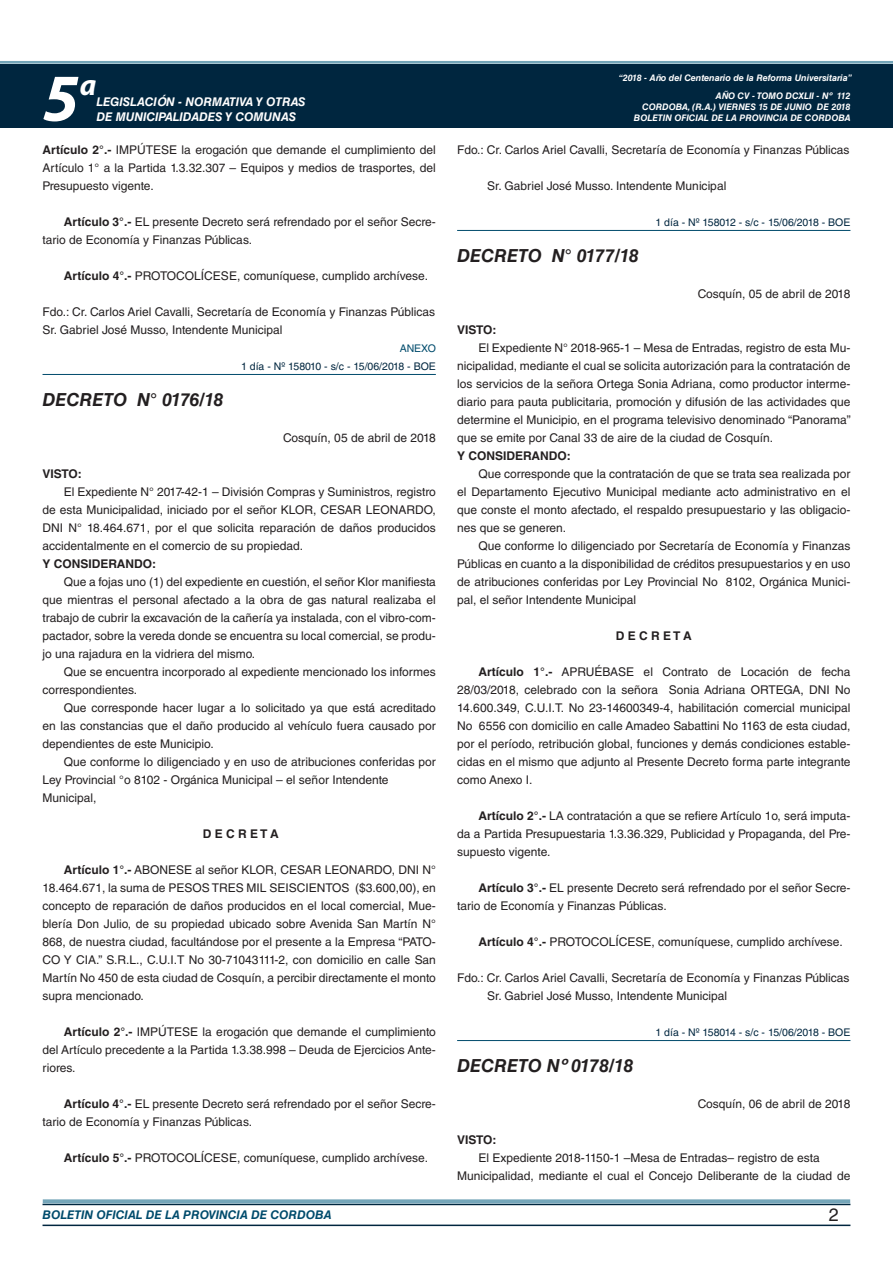
<style>
.page{position:relative;width:893px;height:1263px;background:#fff}
.page>*{position:absolute;margin:0;border:0;box-sizing:border-box;transform-origin:0 0}
.t1{font:italic 700 67.5px "Myriad Pro";color:#fff}
.t2{font:italic 700 30px "Myriad Pro";color:#fff}
.DOC__N{font:italic 700 18px "Helvetica LT Std";color:#231f20}
.t3{font:18px "Helvetica LT Std";color:#231f20}
.TEXTO_BASE{font:12px/18px "Helvetica LT Std";color:#231f20;text-align:justify}
.FECHA{font:12px "Helvetica LT Std";color:#231f20}
.t4{font:italic 700 12px "Helvetica LT Std";color:#fff}
.TEXTO_BASE-2{font:700 12px "Helvetica LT Std";color:#231f20}
.t5{font:italic 700 12px "Helvetica LT Std";color:#004b6c}
.RESUELVE{font:700 12px "Helvetica LT Std";color:#231f20}
.FECHA_DE_PUBLICACIÓN{font:10.5px "Helvetica LT Std";color:#00263f}
.ANEXO{font:10.5px "Helvetica LT Std";color:#004b6c}
.t6{font:italic 700 9px/10.8px "Helvetica LT Std";color:#fff;text-align:right}
.s1{font-weight:700}
</style>
<div class="page">
<div style="left:0;top:61px;width:893px;height:6px;background:#fff;opacity:.75"></div>
<div style="left:0;top:64px;width:893px;height:64px;background:#00263f"></div>
<hr style="left:43px;top:1224px;width:807px;height:2px;background:#00263f">
<div style="left:42px;top:1198px;width:809px;height:8px;background:#fff;opacity:.75"></div>
<hr style="left:43px;top:374px;width:393px;height:1px;background:#004b6c">
<hr style="left:457px;top:230px;width:393px;height:1px;background:#004b6c">
<hr style="left:457px;top:1040px;width:393px;height:1px;background:#004b6c">
<h1 class="t1" style="left:43px;top:54px;width:38px">5</h1>
<h2 class="t2" style="left:80px;top:66px;width:18px">a</h2>
<p class="t4" style="left:96px;top:95px;width:211px">LEGISLACIÓN - NORMATIVA Y OTRAS</p>
<p class="t4" style="left:96px;top:109px;width:201px">DE MUNICIPALIDADES Y COMUNAS</p>
<p class="TEXTO_BASE" style="left:43px;top:141px;width:395px"><span class="s1">Artículo 2°.-</span> IMPÚTESE la erogación que demande el cumplimiento del Artículo 1° a la Partida 1.3.32.307 – Equipos y medios de trasportes, del Presupuesto vigente.</p>
<p class="TEXTO_BASE" style="left:43px;top:213px;width:395px;text-indent:21px"><span class="s1">Artículo 3°.-</span> EL presente Decreto será refrendado por el señor Secre&shy;tario de Economía y Finanzas Públicas.</p>
<p class="TEXTO_BASE" style="left:64px;top:267px;width:366px"><span class="s1">Artículo 4°.-</span> PROTOCOLÍCESE, comuníquese, cumplido archívese.</p>
<p class="TEXTO_BASE" style="left:43px;top:303px;width:394px">Fdo.: Cr. Carlos Ariel Cavalli, Secretaría de Economía y Finanzas Públicas</p>
<p class="TEXTO_BASE" style="left:43px;top:321px;width:241px">Sr. Gabriel José Musso, Intendente Municipal</p>
<p class="ANEXO" style="left:400px;top:342px;width:38px">ANEXO</p>
<p class="FECHA_DE_PUBLICACIÓN" style="left:241px;top:360px;width:196px">1 día - Nº 158010 - s/c - 15/06/2018 - BOE</p>
<p class="DOC__N" style="left:43px;top:388px;width:183px">DECRETO N° 0176/18</p>
<p class="FECHA" style="left:283px;top:431px;width:154px">Cosquín, 05 de abril de 2018</p>
<p class="TEXTO_BASE-2" style="left:43px;top:466px;width:41px">VISTO:</p>
<p class="TEXTO_BASE" style="left:43px;top:483px;width:395px;text-indent:21px">El Expediente N° 2017-42-1 – División Compras y Suministros, registro de esta Municipalidad, iniciado por el señor KLOR, CESAR LEONARDO, DNI N° 18.464.671, por el que solicita reparación de daños producidos accidentalmente en el comercio de su propiedad.</p>
<p class="TEXTO_BASE-2" style="left:43px;top:556px;width:115px">Y CONSIDERANDO:</p>
<p class="TEXTO_BASE" style="left:43px;top:573px;width:395px;text-indent:21px">Que a fojas uno (1) del expediente en cuestión, el señor Klor manifiesta que mientras el personal afectado a la obra de gas natural realizaba el trabajo de cubrir la excavación de la cañería ya instalada, con el vibro-com&shy;pactador, sobre la vereda donde se encuentra su local comercial, se produ&shy;jo una rajadura en la vidriera del mismo.</p>
<p class="TEXTO_BASE" style="left:43px;top:663px;width:395px;text-indent:21px">Que se encuentra incorporado al expediente mencionado los informes correspondientes.</p>
<p class="TEXTO_BASE" style="left:43px;top:699px;width:395px;text-indent:21px">Que corresponde hacer lugar a lo solicitado ya que está acreditado en las constancias que el daño producido al vehículo fuera causado por dependientes de este Municipio.</p>
<p class="TEXTO_BASE" style="left:43px;top:753px;width:395px;text-indent:21px">Que conforme lo diligenciado y en uso de atribuciones conferidas por<br>Ley Provincial °o 8102 - Orgánica Municipal – el señor Intendente</p>
<p class="TEXTO_BASE" style="left:43px;top:789px;width:56px">Municipal,</p>
<p class="RESUELVE" style="left:203px;top:826px;width:78px">D E C R E T A</p>
<p class="TEXTO_BASE" style="left:43px;top:861px;width:395px;text-indent:21px"><span class="s1">Artículo 1°.-</span> ABONESE al señor KLOR, CESAR LEONARDO, DNI N° 18.464.671, la suma de PESOS TRES MIL SEISCIENTOS ($3.600,00), en concepto de reparación de daños producidos en el local comercial, Mue&shy;blería Don Julio, de su propiedad ubicado sobre Avenida San Martín N° 868, de nuestra ciudad, facultándose por el presente a la Empresa “PATO-CO Y CIA.” S.R.L., C.U.I.T No 30-71043111-2, con domicilio en calle San Martín No 450 de esta ciudad de Cosquín, a percibir directamente el monto supra mencionado.</p>
<p class="TEXTO_BASE" style="left:43px;top:1023px;width:395px;text-indent:21px"><span class="s1">Artículo 2°.-</span> IMPÚTESE la erogación que demande el cumplimiento del Artículo precedente a la Partida 1.3.38.998 – Deuda de Ejercicios Ante&shy;riores.</p>
<p class="TEXTO_BASE" style="left:43px;top:1095px;width:395px;text-indent:21px"><span class="s1">Artículo 4°.-</span> EL presente Decreto será refrendado por el señor Secre&shy;tario de Economía y Finanzas Públicas.</p>
<p class="TEXTO_BASE" style="left:64px;top:1149px;width:366px"><span class="s1">Artículo 5°.-</span> PROTOCOLÍCESE, comuníquese, cumplido archívese.</p>
<p class="t6" style="left:619px;top:72px;width:235px">“2018 - Año del Centenario de la Reforma Universitaria”</p>
<p class="t6" style="left:634px;top:91px;width:218px">AÑO CV - TOMO DCXLII - Nº 112<br>CORDOBA, (R.A.) VIERNES 15 DE JUNIO DE 2018<br>BOLETIN OFICIAL DE LA PROVINCIA DE CORDOBA</p>
<p class="TEXTO_BASE" style="left:457px;top:141px;width:394px">Fdo.: Cr. Carlos Ariel Cavalli, Secretaría de Economía y Finanzas Públicas</p>
<p class="TEXTO_BASE" style="left:487px;top:177px;width:241px">Sr. Gabriel José Musso. Intendente Municipal</p>
<p class="FECHA_DE_PUBLICACIÓN" style="left:655px;top:216px;width:196px">1 día - Nº 158012 - s/c - 15/06/2018 - BOE</p>
<p class="DOC__N" style="left:457px;top:244px;width:183px">DECRETO N° 0177/18</p>
<p class="FECHA" style="left:698px;top:287px;width:154px">Cosquín, 05 de abril de 2018</p>
<p class="TEXTO_BASE-2" style="left:457px;top:322px;width:41px">VISTO:</p>
<p class="TEXTO_BASE" style="left:457px;top:339px;width:395px;text-indent:21px">El Expediente N° 2018-965-1 – Mesa de Entradas, registro de esta Mu&shy;nicipalidad, mediante el cual se solicita autorización para la contratación de los servicios de la señora Ortega Sonia Adriana, como productor interme&shy;diario para pauta publicitaria, promoción y difusión de las actividades que determine el Municipio, en el programa televisivo denominado “Panorama” que se emite por Canal 33 de aire de la ciudad de Cosquín.</p>
<p class="TEXTO_BASE-2" style="left:457px;top:448px;width:115px">Y CONSIDERANDO:</p>
<p class="TEXTO_BASE" style="left:457px;top:465px;width:395px;text-indent:21px">Que corresponde que la contratación de que se trata sea realizada por el Departamento Ejecutivo Municipal mediante acto administrativo en el que conste el monto afectado, el respaldo presupuestario y las obligacio&shy;nes que se generen.</p>
<p class="TEXTO_BASE" style="left:457px;top:537px;width:395px;text-indent:21px">Que conforme lo diligenciado por Secretaría de Economía y Finanzas Públicas en cuanto a la disponibilidad de créditos presupuestarios y en uso de atribuciones conferidas por Ley Provincial No 8102, Orgánica Munici&shy;pal, el señor Intendente Municipal</p>
<p class="RESUELVE" style="left:616px;top:628px;width:78px">D E C R E T A</p>
<p class="TEXTO_BASE" style="left:457px;top:663px;width:395px;text-indent:21px"><span class="s1">Artículo 1°.-</span> APRUÉBASE el Contrato de Locación de fecha 28/03/2018, celebrado con la señora Sonia Adriana ORTEGA, DNI No 14.600.349, C.U.I.T. No 23-14600349-4, habilitación comercial municipal No 6556 con domicilio en calle Amadeo Sabattini No 1163 de esta ciudad, por el período, retribución global, funciones y demás condiciones estable&shy;cidas en el mismo que adjunto al Presente Decreto forma parte integrante como Anexo I.</p>
<p class="TEXTO_BASE" style="left:457px;top:807px;width:395px;text-indent:21px"><span class="s1">Artículo 2°.-</span> LA contratación a que se refiere Artículo 1o, será imputa&shy;da a Partida Presupuestaria 1.3.36.329, Publicidad y Propaganda, del Pre&shy;supuesto vigente.</p>
<p class="TEXTO_BASE" style="left:457px;top:879px;width:395px;text-indent:21px"><span class="s1">Artículo 3°.-</span> EL presente Decreto será refrendado por el señor Secre&shy;tario de Economía y Finanzas Públicas.</p>
<p class="TEXTO_BASE" style="left:478px;top:933px;width:366px"><span class="s1">Artículo 4°.-</span> PROTOCOLÍCESE, comuníquese, cumplido archívese.</p>
<p class="TEXTO_BASE" style="left:457px;top:969px;width:394px">Fdo.: Cr. Carlos Ariel Cavalli, Secretaría de Economía y Finanzas Públicas</p>
<p class="TEXTO_BASE" style="left:487px;top:987px;width:241px">Sr. Gabriel José Musso, Intendente Municipal</p>
<p class="FECHA_DE_PUBLICACIÓN" style="left:655px;top:1026px;width:196px">1 día - Nº 158014 - s/c - 15/06/2018 - BOE</p>
<p class="DOC__N" style="left:457px;top:1054px;width:178px">DECRETO Nº 0178/18</p>
<p class="FECHA" style="left:698px;top:1097px;width:154px">Cosquín, 06 de abril de 2018</p>
<p class="TEXTO_BASE-2" style="left:457px;top:1132px;width:41px">VISTO:</p>
<p class="TEXTO_BASE" style="left:478px;top:1149px;width:343px">El Expediente 2018-1150-1 –Mesa de Entradas– registro de esta</p>
<p class="TEXTO_BASE" style="left:457px;top:1167px;width:395px">Municipalidad, mediante el cual el Concejo Deliberante de la ciudad de</p>
<p class="t5" style="left:43px;top:1208px;width:290px">BOLETIN OFICIAL DE LA PROVINCIA DE CORDOBA</p>
<p class="t3" style="left:829px;top:1204px;width:12px">2</p>
</div>
